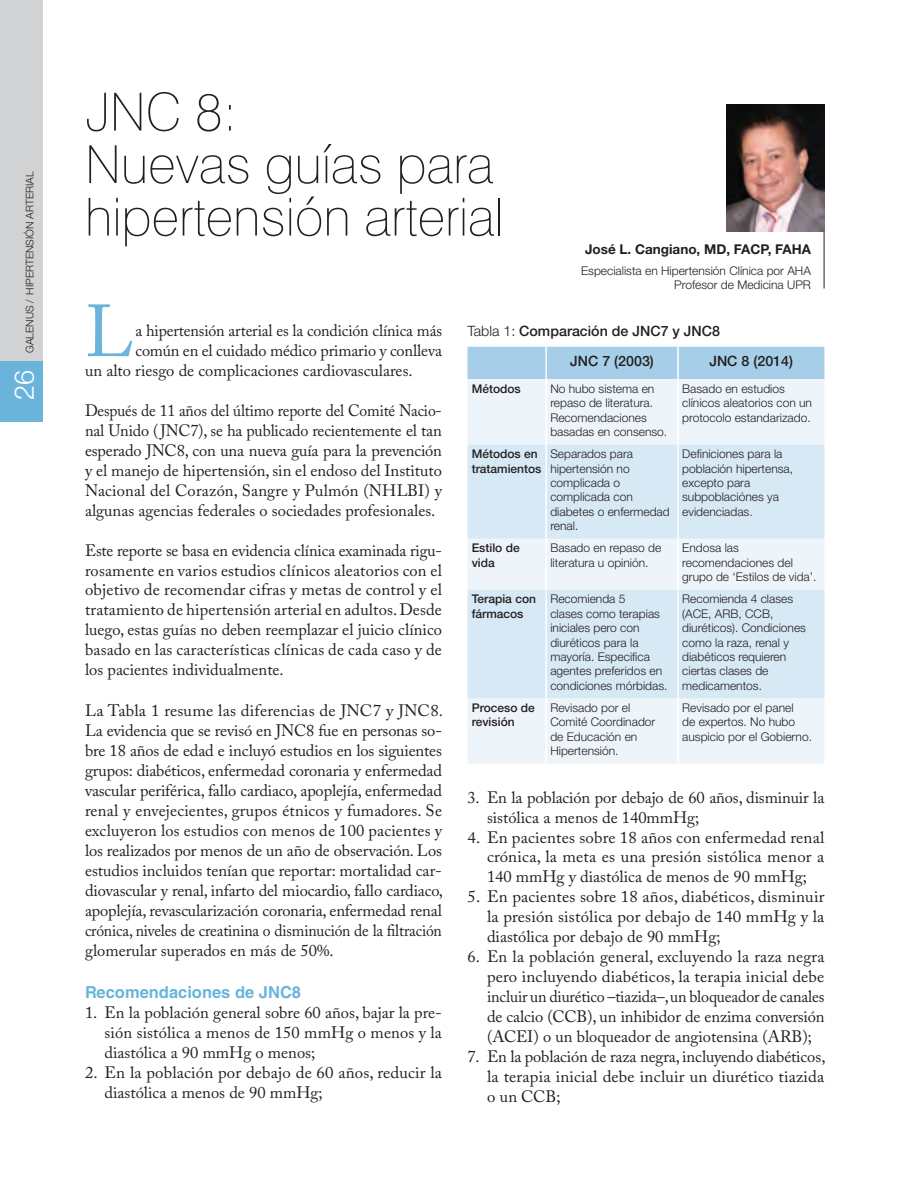
<style>
.page{position:relative;width:918px;height:1188px;background:#fff}
.page>*{position:absolute;margin:0;border:0;box-sizing:border-box;transform-origin:0 0}
.t1{font:72.9px "Adobe Caslon Pro";color:#6ab4db}
.t2{font:100 52.5px/52.5px "Swiss 721 BT";color:#231f20}
.t3{font:300 27px "Helvetica Neue";color:#fff}
.t4{font:16.5px/20px "Adobe Caslon Pro";color:#231f20;text-align:justify}
.t5{font:16.5px/20px "Adobe Caslon Pro";color:#231f20;text-align:justify;scale:.95 1}
.t6{font:700 16.5px "Helvetica LT Std";color:#6ab4db}
.t7{font:500 14.25px/30.2px "Helvetica Neue";color:#231f20}
.t8{font:700 13.5px "Helvetica Neue";color:#231f20}
.t9{font:300 12px/14.4px "Helvetica Neue";color:#231f20}
.t10{font:500 12px/14.4px "Helvetica Neue";color:#231f20}
.t11{font:300 10.5px "Helvetica Neue";color:#231f20}
.s1{font-weight:300}
</style>
<div class="page">
<hr style="left:824px;top:105px;width:1px;height:184px;background:#231f20">
<img style="left:727px;top:105px;width:97px;height:126px">
<div style="left:468px;top:347px;width:356px;height:32px;background:#a6cee8"></div>
<div style="left:468px;top:379px;width:356px;height:385px;background:#eef5fa"></div>
<svg style="left:468px;top:445px;width:356px;height:253px;background:#dbebf5"></svg>
<hr style="left:545px;top:347px;width:2px;height:32px;background:#fff">
<hr style="left:677px;top:347px;width:2px;height:32px;background:#fff">
<hr style="left:545px;top:379px;width:2px;height:66px;background:#fff">
<hr style="left:677px;top:379px;width:2px;height:66px;background:#fff">
<hr style="left:545px;top:445px;width:2px;height:94px;background:#fff">
<hr style="left:677px;top:445px;width:2px;height:94px;background:#fff">
<hr style="left:545px;top:539px;width:2px;height:51px;background:#fff">
<hr style="left:677px;top:539px;width:2px;height:51px;background:#fff">
<hr style="left:545px;top:590px;width:2px;height:108px;background:#fff">
<hr style="left:677px;top:590px;width:2px;height:108px;background:#fff">
<hr style="left:545px;top:698px;width:2px;height:66px;background:#fff">
<hr style="left:677px;top:698px;width:2px;height:66px;background:#fff">
<div style="left:0;top:0;width:43px;height:412px;background:#d1d2d4"></div>
<div style="left:0;top:361px;width:43px;height:61px;background:#6ab4db"></div>
<p class="t11" style="left:23px;top:353px;width:179px;rotate:-90deg">GALENUS / h ipertensión arterial</p>
<h3 class="t3" style="left:8px;top:400px;width:32px;rotate:-90deg">26</h3>
<h2 class="t2" style="left:85px;top:85px;width:420px">JNC 8:<br>N uevas guías para hipertensión arterial</h2>
<p class="t8" style="left:585px;top:241px;width:227px">José L. Cangiano, MD, FACP, FAHA</p>
<p class="t9" style="left:581px;top:264px;width:231px;line-height:13.5px;text-align:right">Especialista en Hipertensión Clínica por AHA<br>Profesor de Medicina UPR</p>
<h1 class="t1" style="left:85px;top:288px;width:50px">L</h1>
<p class="t4" style="left:135px;top:320px;width:308px">a hipertensión arterial es la condición clínica más</p>
<p class="t4" style="left:135px;top:340px;width:308px">común en el cuidado médico primario y conlleva</p>
<p class="t4" style="left:85px;top:360px;width:329px">un alto riesgo de complicaciones cardiovasculares.</p>
<p class="t5" style="left:85px;top:400px;width:377px">Después de 11 años del último reporte del Comité Nacio&shy;nal Unido (JNC7), se ha publicado recientemente el tan esperado JNC8, con una nueva guía para la prevención y el manejo de hipertensión, sin el endoso del Instituto Nacional del Corazón, Sangre y Pulmón (NHLBI) y algunas agencias federales o sociedades profesionales.</p>
<p class="t4" style="left:85px;top:540px;width:358px">Este reporte se basa en evidencia clínica examinada rigu&shy;rosamente en varios estudios clínicos aleatorios con el objetivo de recomendar cifras y metas de control y el tratamiento de hipertensión arterial en adultos. Desde luego, estas guías no deben reemplazar el juicio clínico basado en las características clínicas de cada caso y de los pacientes individualmente.</p>
<p class="t4" style="left:85px;top:701px;width:360px">La Tabla 1 resume las diferencias de JNC7 y JNC8.<br>La evidencia que se revisó en JNC8 fue en personas so&shy;bre 18 años de edad e incluyó estudios en los siguientes grupos: diabéticos, enfermedad coronaria y enfermedad vascular periférica, fallo cardiaco, apoplejía, enfermedad renal y envejecientes, grupos étnicos y fumadores. Se excluyeron los estudios con menos de 100 pacientes y los realizados por menos de un año de observación. Los estudios incluidos tenían que reportar: mortalidad car&shy;diovascular y renal, infarto del miocardio, fallo cardiaco, apoplejía, revascularización coronaria, enfermedad renal crónica, niveles de creatinina o disminución de la filtración glomerular superados en más de 50%.</p>
<p class="t6" style="left:85px;top:982px;width:218px">Recomendaciones de JNC8</p>
<p class="t4" style="left:105px;top:1002px;width:339px;text-indent:-20px">1. En la población general sobre 60 años, bajar la pre&shy;sión sistólica a menos de 150 mmHg o menos y la diastólica a 90 mmHg o menos;</p>
<p class="t4" style="left:105px;top:1062px;width:339px;text-indent:-20px">2. En la población por debajo de 60 años, reducir la diastólica a menos de 90 mmHg;</p>
<p class="t7" style="left:570px;top:316px;width:151px;text-indent:-103px"><span class="s1">Tabla 1:</span> Comparación de JNC7 y JNC8<br>JNC 7 (2003)</p>
<p class="t7" style="left:709px;top:346px;width:85px">JNC 8 (2014)</p>
<p class="t10" style="left:472px;top:381px;width:51px">Métodos</p>
<p class="t9" style="left:550px;top:381px;width:118px">No hubo sistema en repaso de literatura.<br>Recomendaciones basadas en consenso.</p>
<p class="t9" style="left:682px;top:381px;width:131px">Basado en estudios clínicos aleatorios con un protocolo estandarizado.</p>
<p class="t10" style="left:472px;top:447px;width:71px">Métodos en tratamientos</p>
<p class="t9" style="left:550px;top:446px;width:121px">Separados para hipertensión no complicada o complicada con diabetes o enfermedad renal.</p>
<p class="t9" style="left:682px;top:446px;width:112px">Definiciones para la población hipertensa, excepto para subpoblaciónes ya evidenciadas.</p>
<p class="t10" style="left:472px;top:541px;width:50px">Estilo de vida</p>
<p class="t9" style="left:550px;top:541px;width:112px">Basado en repaso de literatura u opinión.</p>
<p class="t9" style="left:682px;top:541px;width:136px">Endosa las recomendaciones del grupo de ‘Estilos de vida’.</p>
<p class="t10" style="left:472px;top:592px;width:66px">Terapia con fármacos</p>
<p class="t9" style="left:550px;top:592px;width:119px">Recomienda 5<br>clases como terapias iniciales pero con diuréticos para la mayoría. Especifica agentes preferidos en condiciones mórbidas.</p>
<p class="t9" style="left:682px;top:592px;width:125px">Recomienda 4 clases (ACE, ARB, CCB, diuréticos). Condiciones como la raza, renal y diabéticos requieren ciertas clases de medicamentos.</p>
<p class="t10" style="left:472px;top:700px;width:65px">Proceso de revisión</p>
<p class="t9" style="left:550px;top:700px;width:106px">Revisado por el<br>Comité Coordinador de Educación en<br>Hipertensión.</p>
<p class="t9" style="left:682px;top:700px;width:131px">Revisado por el panel<br>de expertos. No hubo auspicio por el Gobierno.</p>
<p class="t4" style="left:487px;top:787px;width:339px;text-indent:-20px">3. En la población por debajo de 60 años, disminuir la sistólica a menos de 140mmHg;</p>
<p class="t4" style="left:487px;top:827px;width:339px;text-indent:-20px">4. En pacientes sobre 18 años con enfermedad renal crónica, la meta es una presión sistólica menor a 140 mmHg y diastólica de menos de 90 mmHg;</p>
<p class="t4" style="left:487px;top:887px;width:339px;text-indent:-20px">5. En pacientes sobre 18 años, diabéticos, disminuir la presión sistólica por debajo de 140 mmHg y la diastólica por debajo de 90 mmHg;</p>
<p class="t4" style="left:487px;top:947px;width:339px;text-indent:-20px">6. En la población general, excluyendo la raza negra pero incluyendo diabéticos, la terapia inicial debe incluir un diurético –tiazida–, un bloqueador de canales de calcio (CCB), un inhibidor de enzima conversión (ACEI) o un bloqueador de angiotensina (ARB);</p>
<p class="t4" style="left:487px;top:1046px;width:340px;text-indent:-20px">7. En la población de raza negra, incluyendo diabéticos, la terapia inicial debe incluir un diurético tiazida o un CCB;</p>
</div>
